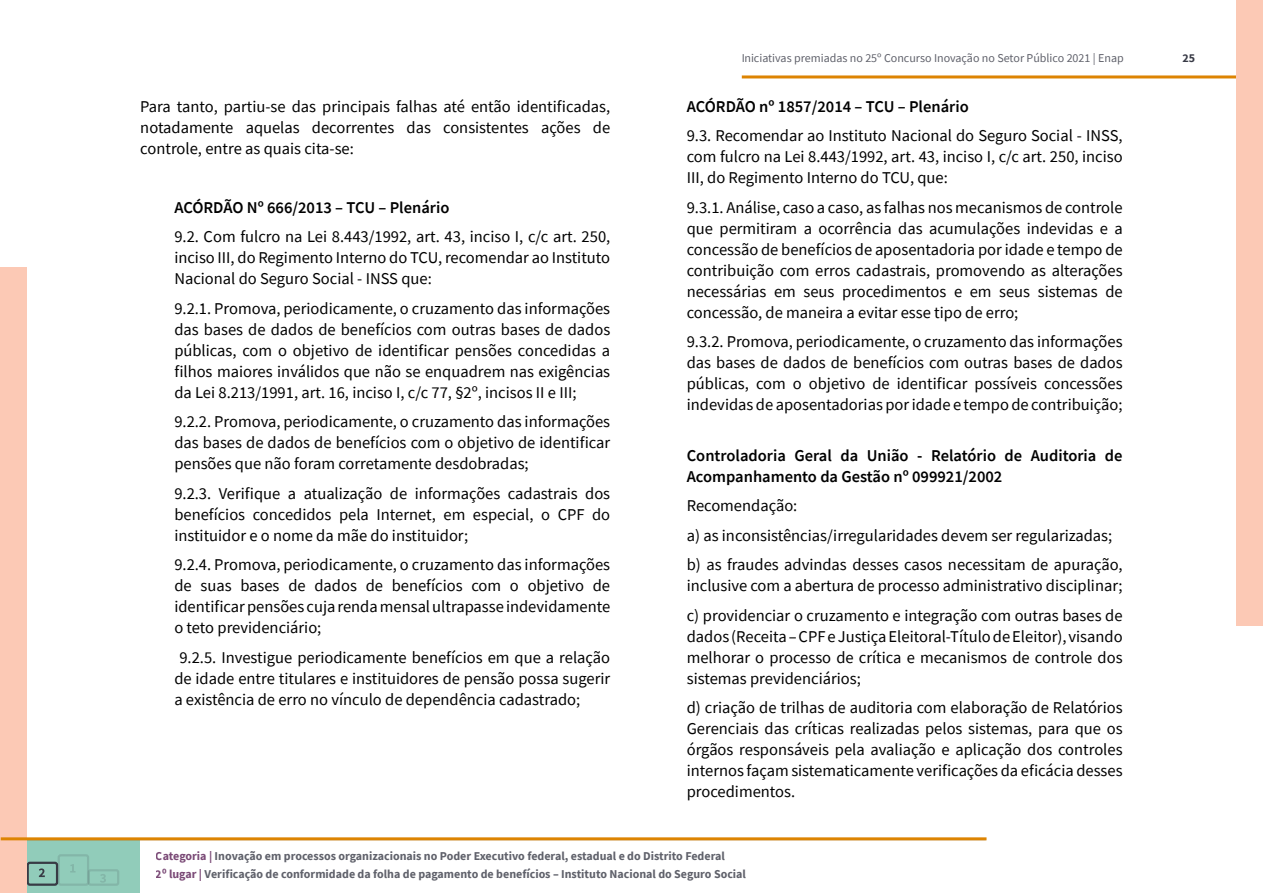
<style>
.page{position:relative;width:1263px;height:893px;background:#fff}
.page>*{position:absolute;margin:0;border:0;box-sizing:border-box;transform-origin:0 0}
.t1{font:16.5px/21px "Source Sans Pro";color:#000;text-align:justify}
.t2{font:600 16.5px/21px "Source Sans Pro";color:#000}
.t3{font:700 12px/18px "Source Sans Pro";color:#383a46}
.t4{font:12px "Source Sans Pro";color:#383a46}
.s1{color:#591c54}
</style>
<div class="page">
<div style="left:1px;top:841px;width:138px;height:52px;background:#91ccba"></div>
<div style="left:58px;top:854px;width:31px;height:32px;border:2px solid #383b45;border-radius:2px"></div>
<svg style="left:70px;top:864px;width:6px;height:8px"></svg>
<div style="left:88px;top:869px;width:31px;height:17px;border:2px solid #383b45;border-radius:2px"></div>
<svg style="left:100px;top:874px;width:6px;height:9px"></svg>
<div style="left:27px;top:862px;width:31px;height:24px;border:2px solid #383b45;border-radius:2px"></div>
<svg style="left:39px;top:868px;width:6px;height:9px"></svg>
<hr style="left:0;top:838px;width:986px;height:3px;background:#383b45">
<div style="left:0;top:268px;width:27px;height:625px;background:#fcc9b5"></div>
<hr style="left:1px;top:837px;width:985px;height:3px;background:#dd8402">
<hr style="left:742px;top:75px;width:521px;height:3px;background:#dd8402">
<div style="left:1237px;top:0;width:26px;height:625px;background:#fcc9b5"></div>
<p class="t1" style="left:140px;top:96px;width:471px">Para tanto, partiu-se das principais falhas até então identificadas, notadamente aquelas decorrentes das consistentes ações de controle, entre as quais cita-se:</p>
<p class="t2" style="left:174px;top:196px;width:277px">ACÓRDÃO Nº 666/2013 – TCU – Plenário</p>
<p class="t1" style="left:174px;top:226px;width:437px">9.2. Com fulcro na Lei 8.443/1992, art. 43, inciso I, c/c art. 250, inciso III, do Regimento Interno do TCU, recomendar ao Instituto Nacional do Seguro Social - INSS que:</p>
<p class="t1" style="left:174px;top:298px;width:437px">9.2.1. Promova, periodicamente, o cruzamento das informações das bases de dados de benefícios com outras bases de dados públicas, com o objetivo de identificar pensões concedidas a filhos maiores inválidos que não se enquadrem nas exigências da Lei 8.213/1991, art. 16, inciso I, c/c 77, §2º, incisos II e III;</p>
<p class="t1" style="left:174px;top:411px;width:437px">9.2.2. Promova, periodicamente, o cruzamento das informações das bases de dados de benefícios com o objetivo de identificar pensões que não foram corretamente desdobradas;</p>
<p class="t1" style="left:174px;top:483px;width:437px">9.2.3. Verifique a atualização de informações cadastrais dos benefícios concedidos pela Internet, em especial, o CPF do instituidor e o nome da mãe do instituidor;</p>
<p class="t1" style="left:174px;top:554px;width:437px">9.2.4. Promova, periodicamente, o cruzamento das informações de suas bases de dados de benefícios com o objetivo de identificar pensões cuja renda mensal ultrapasse indevidamente o teto previdenciário;</p>
<p class="t1" style="left:174px;top:647px;width:437px;text-indent:5px">9.2.5. Investigue periodicamente benefícios em que a relação de idade entre titulares e instituidores de pensão possa sugerir a existência de erro no vínculo de dependência cadastrado;</p>
<p class="t4" style="left:741px;top:51px;width:384px">Iniciativas premiadas no 25º Concurso Inovação no Setor Público 2021 | Enap</p>
<p class="t3" style="left:1182px;top:49px;width:14px">25</p>
<p class="t2" style="left:687px;top:96px;width:283px">ACÓRDÃO nº 1857/2014 – TCU – Plenário</p>
<p class="t1" style="left:687px;top:125px;width:437px">9.3. Recomendar ao Instituto Nacional do Seguro Social - INSS, com fulcro na Lei 8.443/1992, art. 43, inciso I, c/c art. 250, inciso III, do Regimento Interno do TCU, que:</p>
<p class="t1" style="left:687px;top:197px;width:437px">9.3.1. Análise, caso a caso, as falhas nos mecanismos de controle que permitiram a ocorrência das acumulações indevidas e a concessão de benefícios de aposentadoria por idade e tempo de contribuição com erros cadastrais, promovendo as alterações necessárias em seus procedimentos e em seus sistemas de concessão, de maneira a evitar esse tipo de erro;</p>
<p class="t1" style="left:687px;top:331px;width:437px">9.3.2. Promova, periodicamente, o cruzamento das informações das bases de dados de benefícios com outras bases de dados públicas, com o objetivo de identificar possíveis concessões indevidas de aposentadorias por idade e tempo de contribuição;</p>
<p class="t2" style="left:687px;top:445px;width:437px">Controladoria Geral da União - Relatório de Auditoria de<br>Acompanhamento da Gestão nº 099921/2002</p>
<p class="t1" style="left:687px;top:491px;width:437px;line-height:29.5px;text-align:left">Recomendação:<br>a) as inconsistências/irregularidades devem ser regularizadas; b) as fraudes advindas desses casos necessitam de apuração,</p>
<p class="t1" style="left:687px;top:571px;width:437px;line-height:29.5px">inclusive com a abertura de processo administrativo disciplinar; c) providenciar o cruzamento e integração com outras bases de</p>
<p class="t1" style="left:687px;top:626px;width:437px">dados (Receita – CPF e Justiça Eleitoral-Título de Eleitor), visando melhorar o processo de crítica e mecanismos de controle dos sistemas previdenciários;</p>
<p class="t1" style="left:687px;top:697px;width:437px">d) criação de trilhas de auditoria com elaboração de Relatórios Gerenciais das críticas realizadas pelos sistemas, para que os órgãos responsáveis pela avaliação e aplicação dos controles internos façam sistematicamente verificações da eficácia desses procedimentos.</p>
<p class="t3" style="left:156px;top:847px;width:592px"><span class="s1">Categoria |</span> Inovação em processos organizacionais no Poder Executivo federal, estadual e do Distrito Federal<br><span class="s1">2⁰ lugar |</span> Verificação de conformidade da folha de pagamento de benefícios – Instituto Nacional do Seguro Social</p>
</div>
